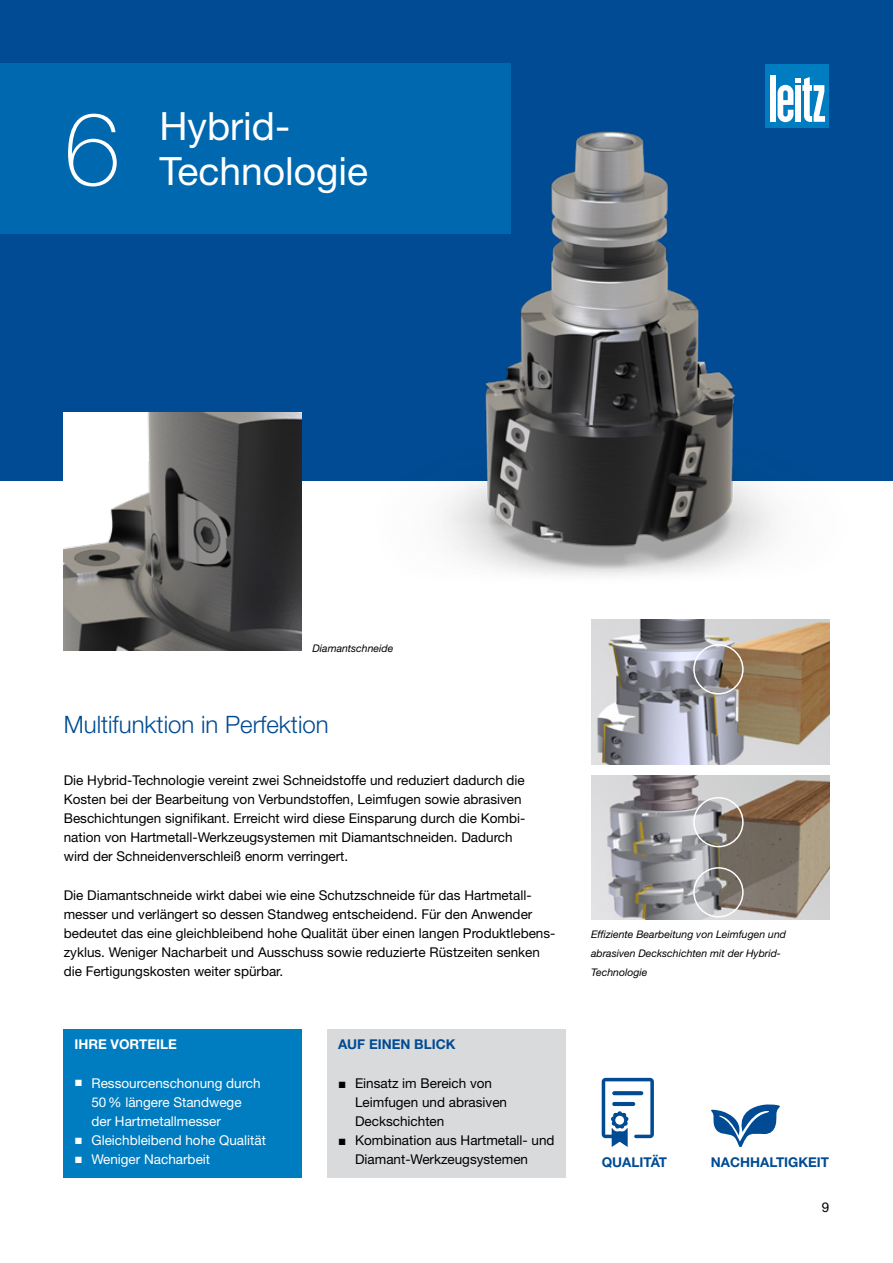
<style>
.page{position:relative;width:893px;height:1263px;background:#fff}
.page>*{position:absolute;margin:0;border:0;box-sizing:border-box;transform-origin:0 0}
.t1{font:100 102px "Helvetica Neue LT Pro";color:#fff}
.t2{font:39px/45px "Helvetica Neue LT Pro";color:#fff}
.t3{font:300 24px "Helvetica Neue LT Pro";color:#004b93}
.t4{font:13.5px/19.2px "Helvetica Neue LT Pro";color:#000}
.t5{font:13.5px/19.2px "Helvetica Neue LT Pro";color:#fff}
.t6{font:700 13.5px "Helvetica Neue LT Pro";color:#004b93}
.t7{font:700 13.5px "Helvetica Neue LT Pro";color:#fff}
.t8{font:italic 10.5px/19px "Helvetica Neue LT Pro";color:#000}
.s1{font-family:"Arial"}
</style>
<div class="page">
<div style="left:0;top:0;width:893px;height:480px;background:#004b93"></div>
<img style="left:354px;top:77px;width:518px;height:499px">
<div style="left:0;top:64px;width:510px;height:170px;background:#0068ae"></div>
<div style="left:765px;top:64px;width:64px;height:64px;background:#007cc0"></div>
<div style="left:770px;top:75px;width:6px;height:47px;background:#fff"></div>
<svg style="left:777px;top:77px;width:48px;height:45px"></svg>
<svg style="left:602px;top:1078px;width:52px;height:69px"></svg>
<hr style="left:612px;top:1102px;width:23px;height:4px;background:#004b93;border-radius:2px">
<svg style="left:612px;top:1091px;width:31px;height:4px"></svg>
<svg style="left:711px;top:1104px;width:69px;height:43px"></svg>
<img style="left:64px;top:412px;width:238px;height:239px">
<div style="left:64px;top:1029px;width:238px;height:149px;background:#007cc0"></div>
<div style="left:327px;top:1029px;width:239px;height:149px;background:#d9dadb"></div>
<img style="left:591px;top:620px;width:238px;height:144px">
<img style="left:591px;top:775px;width:238px;height:145px">
<div style="left:693px;top:644px;width:51px;height:50px;border:2px solid #fff;border-radius:50%"></div>
<div style="left:693px;top:797px;width:51px;height:50px;border:2px solid #fff;border-radius:50%"></div>
<div style="left:693px;top:867px;width:51px;height:50px;border:2px solid #fff;border-radius:50%"></div>
<h1 class="t1" style="left:64px;top:91px;width:58px">6</h1>
<h2 class="t2" style="left:159px;top:103px;width:210px">Hybrid-<br>Technologie</h2>
<p class="t8" style="left:313px;top:638px;width:82px">Diamantschneide</p>
<h3 class="t3" style="left:64px;top:709px;width:266px">Multifunktion in Perfektion</h3>
<p class="t4" style="left:64px;top:770px;width:463px">Die Hybrid-Technologie vereint zwei Schneidstoffe und reduziert dadurch die Kosten bei der Bearbeitung von Verbundstoffen, Leimfugen sowie abrasiven Beschichtungen signifikant. Erreicht wird diese Einsparung durch die Kombi&shy;nation von Hartmetall-Werkzeugsystemen mit Diamantschneiden. Dadurch wird der Schneidenverschleiß enorm verringert.</p>
<p class="t4" style="left:64px;top:885px;width:493px">Die Diamantschneide wirkt dabei wie eine Schutzschneide für das Hartmetall&shy;messer und verlängert so dessen Standweg entscheidend. Für den Anwender bedeutet das eine gleichbleibend hohe Qualität über einen langen Produktlebens&shy;zyklus. Weniger Nacharbeit und Ausschuss sowie reduzierte Rüstzeiten senken die Fertigungskosten weiter spürbar.</p>
<p class="t7" style="left:74px;top:1036px;width:104px">IHRE VORTEILE</p>
<p class="t5" style="left:91px;top:1073px;width:171px;text-indent:-17px"><span class="s1">■</span> Ressourcenschonung durch<br>50% längere Standwege der Hartmetallmesser</p>
<p class="t5" style="left:74px;top:1130px;width:193px"><span class="s1">■</span> Gleichbleibend hohe Qualität</p>
<p class="t5" style="left:74px;top:1149px;width:137px"><span class="s1">■</span> Weniger Nacharbeit</p>
<p class="t6" style="left:338px;top:1036px;width:119px">AUF EINEN BLICK</p>
<p class="t4" style="left:355px;top:1073px;width:154px;text-indent:-17px"><span class="s1">■</span> Einsatz im Bereich von<br>Leimfugen und abrasiven<br>Deckschichten</p>
<p class="t4" style="left:355px;top:1130px;width:201px;text-indent:-17px"><span class="s1">■</span> Kombination aus Hartmetall- und<br>Diamant-Werkzeugsystemen</p>
<p class="t8" style="left:591px;top:924px;width:197px">Effiziente Bearbeitung von Leimfugen und abrasiven Deckschichten mit der Hybrid-<br>Technologie</p>
<p class="t6" style="left:602px;top:1154px;width:67px">QUALITÄT</p>
<p class="t6" style="left:711px;top:1154px;width:120px">NACHHALTIGKEIT</p>
<p class="t4" style="left:822px;top:1197px;width:9px">9</p>
</div>
